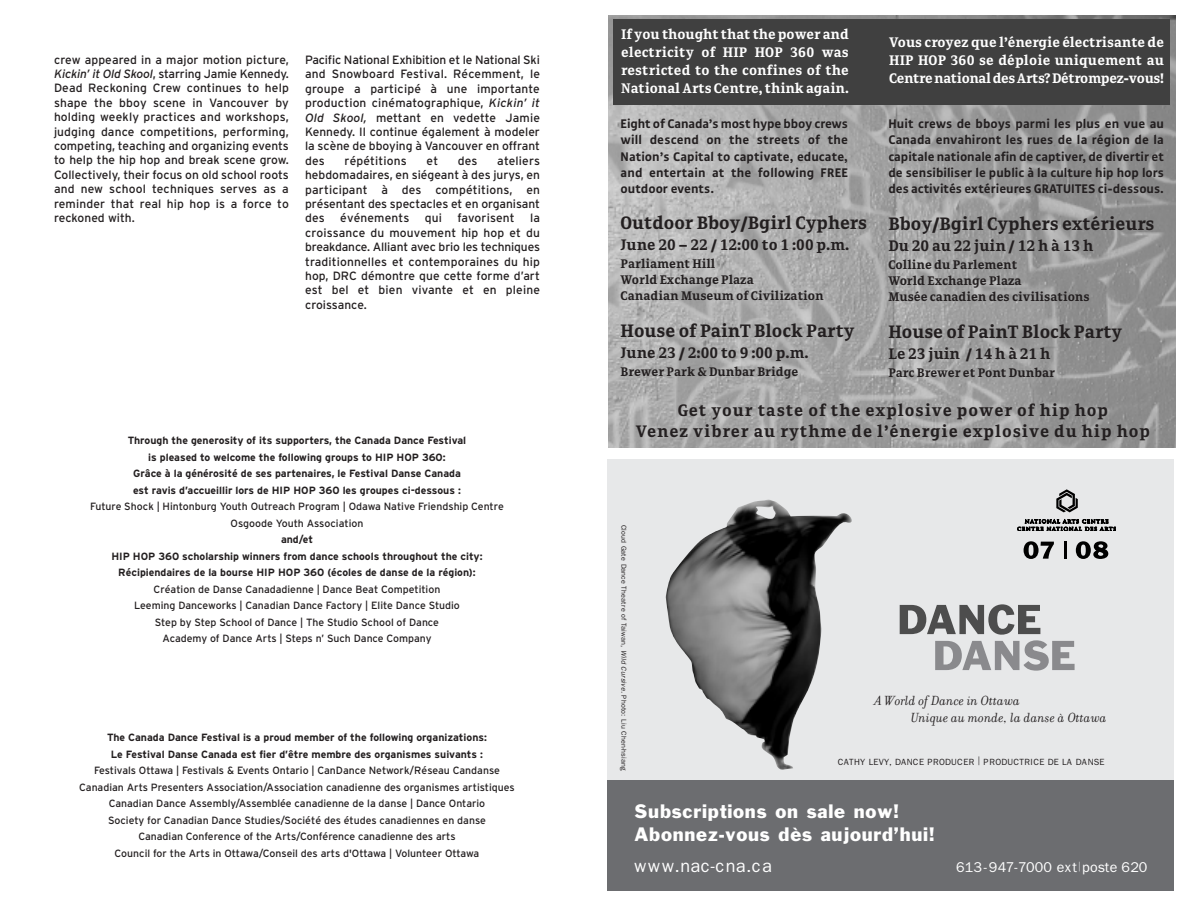
<style>
.page{position:relative;width:1188px;height:918px;background:#fff}
.page>*{position:absolute;margin:0;border:0;box-sizing:border-box;transform-origin:0 0}
.t1{font:700 19.5px "Gak Serif";color:#231f20}
.t2{font:700 18px/21.6px "Gak Serif";letter-spacing:.05em;color:#231f20;text-align:center}
.t3{font:18px/23.2px "Franklin Gothic Roman+KOTFYG";letter-spacing:.045em;color:#fff}
.t4{font:18px "Franklin Gothic Book+WIDXUF";letter-spacing:.025em;color:#fff}
.t5{font:700 16.5px "Gak Serif";color:#231f20}
.t6{font:700 15px/18px "Gak Serif";color:#fff;text-align:justify}
.t7{font:14.25px/17.2px "Filosofia Italic+SOIFST";letter-spacing:.005em;color:#231f20}
.t8{font:14.25px "Franklin Gothic Book+WIDXUF";letter-spacing:.005em;color:#fff}
.t9{font:700 13.5px/16.2px "Gak Sans";color:#231f20;text-align:justify}
.t10{font:700 13.5px/16.2px "Gak Serif";color:#231f20}
.t11{font:12px/14.4px "Interstate";color:#231f20;text-align:justify}
.t12{font:10.5px/16.5px "Interstate";color:#231f20;text-align:center}
.t13{font:700 10.5px/16.5px "Interstate";color:#231f20;text-align:center}
.t14{font:9px "Franklin Gothic Book+WIDXUF";letter-spacing:.01em;color:#231f20}
.t15{font:7.2px "Franklin Gothic Book+WIDXUF";letter-spacing:.01em;color:#231f20}
.s1{font-style:italic}
.s2{font-family:"Franklin Gothic Book Oblique+ITBDWV"}
</style>
<div class="page">
<div style="left:608px;top:459px;width:566px;height:432px;background:#e7e8e9"></div>
<img style="left:666px;top:499px;width:186px;height:271px">
<svg style="left:1017px;top:519px;width:99px;height:12px"></svg>
<svg style="left:1056px;top:489px;width:22px;height:23px"></svg>
<svg style="left:900px;top:604px;width:175px;height:67px"></svg>
<svg style="left:1024px;top:541px;width:30px;height:18px"></svg>
<svg style="left:1064px;top:542px;width:2px;height:17px"></svg>
<svg style="left:1076px;top:541px;width:32px;height:18px"></svg>
<div style="left:608px;top:780px;width:566px;height:111px;background:#6c6d70"></div>
<img style="left:608px;top:16px;width:568px;height:432px">
<div style="left:614px;top:20px;width:556px;height:85px;background:#404040"></div>
<p class="t11" style="left:54px;top:52px;width:236px">crew appeared in a major motion picture, <span class="s1">Kickin’ it Old Skool</span>, starring Jamie Kennedy.<br>Dead Reckoning Crew continues to help shape the bboy scene in Vancouver by holding weekly practices and workshops, judging dance competitions, performing, competing, teaching and organizing events to help the hip hop and break scene grow.<br>Collectively, their focus on old school roots and new school techniques serves as a reminder that real hip hop is a force to reckoned with.</p>
<p class="t11" style="left:305px;top:53px;width:236px">Pacific National Exhibition et le National Ski and Snowboard Festival. Récemment, le groupe a participé à une importante production cinématographique, <span class="s1">Kickin’ it Old Skool,</span> mettant en vedette Jamie Kennedy. Il continue également à modeler la scène de bboying à Vancouver en offrant des</p>
<p class="t11" style="left:345px;top:153px;width:64px">répétitions</p>
<p class="t11" style="left:427px;top:153px;width:13px">et</p>
<p class="t11" style="left:458px;top:153px;width:21px">des</p>
<p class="t11" style="left:305px;top:153px;width:236px;text-indent:192px">ateliers hebdomadaires, en siégeant à des jurys, en participant à des compétitions, en présentant des spectacles et en organisant des</p>
<p class="t11" style="left:340px;top:211px;width:71px">événements</p>
<p class="t11" style="left:425px;top:211px;width:19px">qui</p>
<p class="t11" style="left:457px;top:211px;width:59px">favorisent</p>
<p class="t11" style="left:305px;top:211px;width:236px;text-indent:225px">la croissance du mouvement hip hop et du breakdance. Alliant avec brio les techniques traditionnelles et contemporaines du hip hop, DRC démontre que cette forme d’art est bel et bien vivante et en pleine croissance.</p>
<p class="t13" style="left:128px;top:432px;width:340px">Through the generosity of its supporters, the Canada Dance Festival is pleased to welcome the following groups to HIP HOP 360:<br>Grâce à la générosité de ses partenaires, le Festival Danse Canada est ravis d’accueillir lors de HIP HOP 360 les groupes ci-dessous :</p>
<p class="t12" style="left:90px;top:498px;width:415px">Future Shock | Hintonburg Youth Outreach Program | Odawa Native Friendship Centre<br>Osgoode Youth Association</p>
<p class="t13" style="left:111px;top:531px;width:373px">and/et<br>HIP HOP 360 scholarship winners from dance schools throughout the city:<br>Récipiendaires de la bourse HIP HOP 360 (écoles de danse de la région):</p>
<p class="t12" style="left:134px;top:581px;width:327px">Création de Danse Canadadienne | Dance Beat Competition Leeming Danceworks | Canadian Dance Factory | Elite Dance Studio Step by Step School of Dance | The Studio School of Dance Academy of Dance Arts | Steps n’ Such Dance Company</p>
<p class="t13" style="left:107px;top:729px;width:381px">The Canada Dance Festival is a proud member of the following organizations:<br>Le Festival Danse Canada est fier d’être membre des organismes suivants :</p>
<p class="t12" style="left:79px;top:762px;width:437px">Festivals Ottawa | Festivals &amp; Events Ontario | CanDance Network/Réseau Candanse Canadian Arts Presenters Association/Association canadienne des organismes artistiques Canadian Dance Assembly/Assemblée canadienne de la danse | Dance Ontario<br>Society for Canadian Dance Studies/Société des études canadiennes en danse<br>Canadian Conference of the Arts/Conférence canadienne des arts<br>Council for the Arts in Ottawa/Conseil des arts d'Ottawa | Volunteer Ottawa</p>
<p class="t6" style="left:621px;top:25px;width:229px">If youthought that thepower and electricity of HIP HOP 360 was restricted to the confines of the NationalArts Centre, thinkagain.</p>
<p class="t6" style="left:889px;top:33px;width:276px">Vous croyez que l’énergie électrisante de HIP HOP 360 se déploie uniquement au CentrenationaldesArts?Détrompez-vous!</p>
<p class="t9" style="left:621px;top:115px;width:229px">Eight of Canada’s most hype bboy crews will descend on the streets of the Nation’s Capital to captivate, educate, and entertain at the following FREE outdoor events.</p>
<p class="t9" style="left:888px;top:115px;width:277px">Huit crews de bboys parmi les plus en vue au Canada envahiront les rues de la région de la capitale nationale afin de captiver, de divertir et de sensibiliser le public à la culture hip hop lors des activités extérieures GRATUITES ci-dessous.</p>
<h1 class="t1" style="left:888px;top:212px;width:268px">Bboy/Bgirl Cyphers extérieurs</h1>
<h3 class="t5" style="left:888px;top:236px;width:206px">Du20au22juin/12hà13h</h3>
<p class="t10" style="left:888px;top:256px;width:203px">Colline du Parlement<br>World Exchange Plaza<br>Musée canadien des civilisations</p>
<h1 class="t1" style="left:888px;top:320px;width:235px">House of PainT Block Party</h1>
<h3 class="t5" style="left:888px;top:344px;width:164px">Le23juin /14hà21h</h3>
<p class="t10" style="left:888px;top:364px;width:168px">Parc Brewer et Pont Dunbar</p>
<h2 class="t2" style="left:636px;top:399px;width:516px">Get your taste of the explosive power of hip hop<br>Venez vibrer au rythme de l’énergie explosive du hip hop</h2>
<h1 class="t1" style="left:621px;top:211px;width:248px">Outdoor Bboy/Bgirl Cyphers</h1>
<h3 class="t5" style="left:621px;top:235px;width:230px">June 20 – 22 / 12:00 to 1 :00 p.m.</h3>
<p class="t10" style="left:621px;top:255px;width:205px">Parliament Hill<br>World Exchange Plaza<br>Canadian Museum of Civilization</p>
<h1 class="t1" style="left:621px;top:319px;width:235px">House of PainT Block Party</h1>
<h3 class="t5" style="left:621px;top:343px;width:190px">June 23 / 2:00 to 9 :00 p.m.</h3>
<p class="t10" style="left:621px;top:363px;width:179px">Brewer Park &amp; Dunbar Bridge</p>
<p class="t15" style="left:628px;top:525px;width:247px;rotate:90deg">Cloud Gate Dance Theatre of Taiwan, <span class="s2">Wild Cursive.</span> Photo: Liu Chen-hsiang</p>
<p class="t7" style="left:911px;top:691px;width:197px;text-indent:-37px">A World of Dance in Ottawa<br>Unique au monde, la danse à Ottawa</p>
<p class="t14" style="left:838px;top:757px;width:268px">CATHY LEVY, DANCE PRODUCER <sup>|</sup> PRODUCTRICE DE LA DANSE</p>
<h2 class="t3" style="left:634px;top:801px;width:302px">Subscriptions on sale now!<br>Abonnez-vous dès aujourd’hui!</h2>
<h2 class="t4" style="left:634px;top:855px;width:139px">www.nac-cna.ca</h2>
<p class="t8" style="left:956px;top:858px;width:193px">613-947-7000 ext<sup>|</sup>poste 620</p>
</div>
